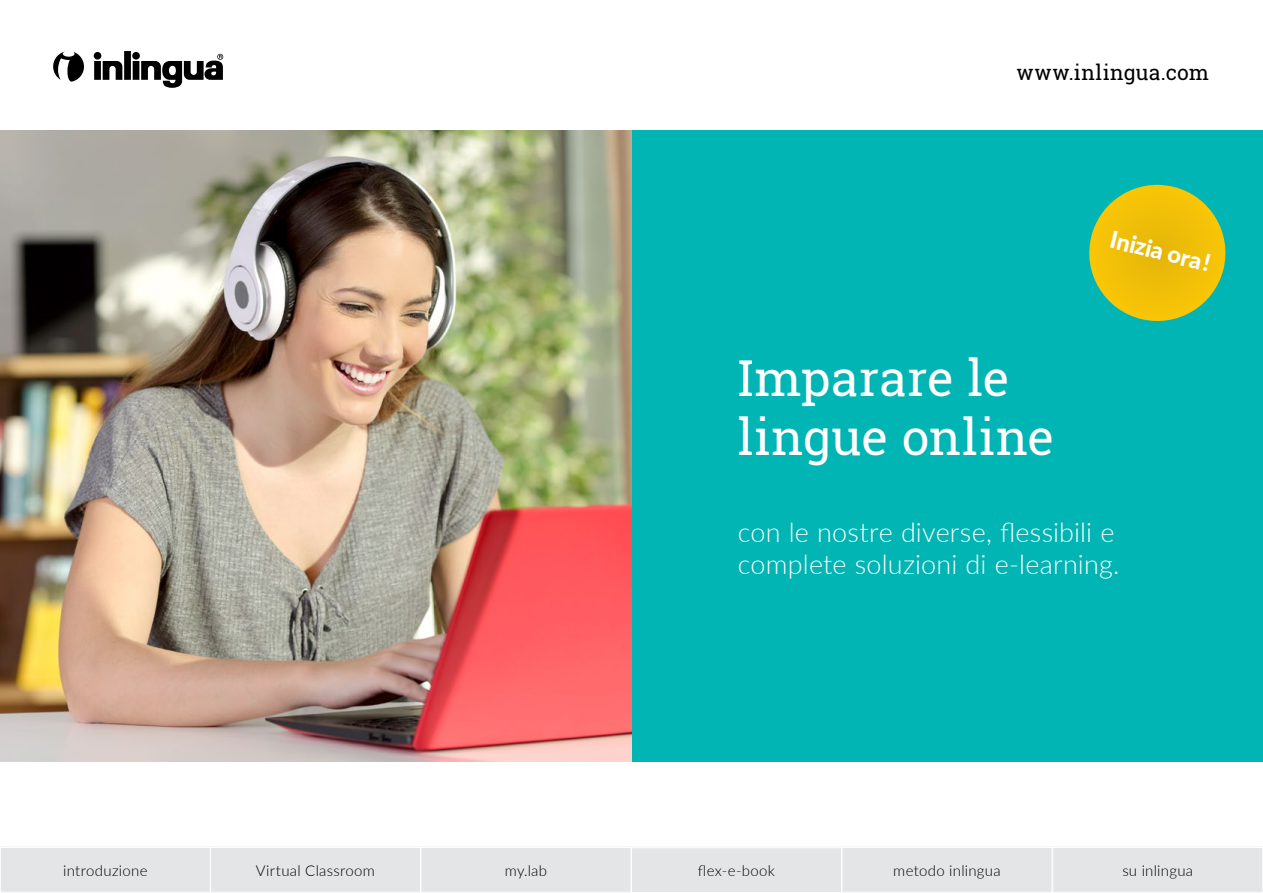
<style>
.page{position:relative;width:1263px;height:893px;background:#fff}
.page>*{position:absolute;margin:0;border:0;box-sizing:border-box;transform-origin:0 0}
.t1{font:49.5px/59.4px "Roboto Slab";letter-spacing:.005em;color:#fff}
.t2{font:300 27px/32.4px "Lato";letter-spacing:.005em;color:#fff}
.t3{font:800 23.7px "Lato";color:#fff}
.t4{font:21px "Roboto Slab";letter-spacing:.02em;color:#000}
.t5{font:300 15px "Lato";letter-spacing:.015em;color:#000}
</style>
<div class="page">
<div style="left:631px;top:130px;width:632px;height:632px;background:#00b5b4"></div>
<img style="left:0;top:130px;width:631px;height:632px">
<svg style="left:1089px;top:185px;width:137px;height:136px"></svg>
<svg style="left:53px;top:51px;width:170px;height:37px"></svg>
<div style="left:0;top:847px;width:210px;height:45px;background:#e4e5e6"></div>
<div style="left:0;top:847px;width:211px;height:45px;border:1px solid #fff"></div>
<div style="left:421px;top:847px;width:210px;height:45px;background:#e4e5e6"></div>
<div style="left:421px;top:847px;width:210px;height:45px;border:1px solid #fff"></div>
<div style="left:842px;top:847px;width:210px;height:45px;background:#e4e5e6"></div>
<div style="left:842px;top:847px;width:210px;height:45px;border:1px solid #fff"></div>
<div style="left:1053px;top:847px;width:210px;height:45px;background:#e4e5e6"></div>
<div style="left:1052px;top:847px;width:211px;height:45px;border:1px solid #fff"></div>
<div style="left:631px;top:848px;width:210px;height:44px;background:#e4e5e6"></div>
<div style="left:210px;top:847px;width:210px;height:45px;background:#e4e5e6"></div>
<div style="left:210px;top:847px;width:211px;height:45px;border:1px solid #fff"></div>
<h3 class="t4" style="left:1016px;top:58px;width:194px">www.inlingua.com</h3>
<h1 class="t1" style="left:738px;top:348px;width:318px">Imparare le lingue online</h1>
<h3 class="t3" style="left:1115px;top:221px;width:104px;rotate:14deg">Inizia ora!</h3>
<h2 class="t2" style="left:738px;top:515px;width:383px">con le nostre diverse, flessibili e complete soluzioni di e-learning.</h2>
<p class="t5" style="left:63px;top:860px;width:86px">introduzione</p>
<p class="t5" style="left:505px;top:860px;width:44px">my.lab</p>
<p class="t5" style="left:893px;top:860px;width:109px">metodo inlingua</p>
<p class="t5" style="left:1122px;top:860px;width:72px">su inlingua</p>
<p class="t5" style="left:256px;top:860px;width:121px">Virtual Classroom</p>
<p class="t5" style="left:698px;top:860px;width:79px">flex-e-book</p>
</div>
